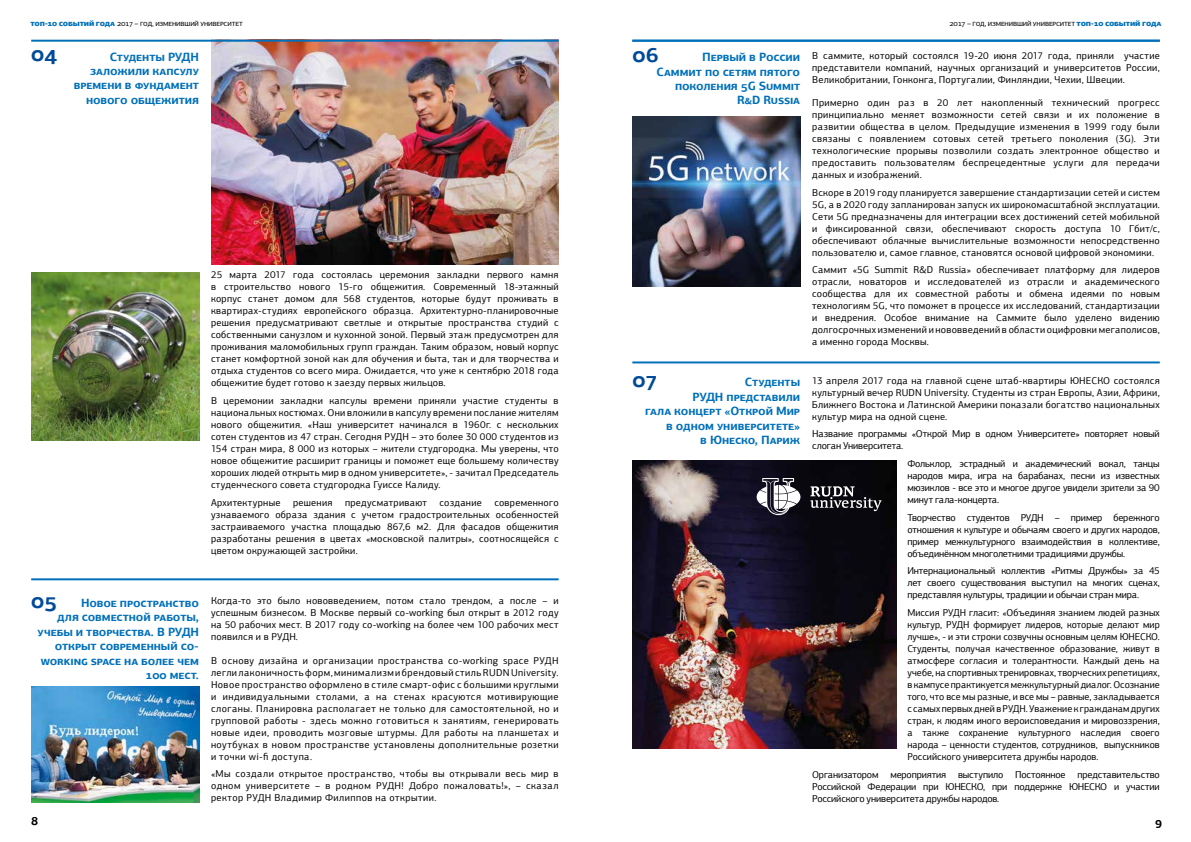
<style>
.page{position:relative;width:1191px;height:842px;background:#fff}
.page>*{position:absolute;margin:0;border:0;box-sizing:border-box;transform-origin:0 0}
.t1{font:700 22px "PF Agora Sans Pro";letter-spacing:-.005em;color:#004a9a}
.t2{font:700 12px/14.4px "PF Agora Sans Pro";letter-spacing:-.01em;color:#0070ba;text-align:right}
.t3{font:700 12px "PF Agora Sans Pro";color:#000}
.t4{font:10px/12px "PF Agora Sans Pro";letter-spacing:.02em;color:#000;text-align:justify}
.t5{font:10px/12px "PF Agora Sans Pro";letter-spacing:-.015em;color:#000}
.t6{font:8px "PF Agora Sans Pro";letter-spacing:-.05em;color:#000}
.s1{font-weight:900;color:#0070ba}
</style>
<div class="page">
<hr style="left:31px;top:578px;width:527px;height:2px;background:#0070ba">
<hr style="left:632px;top:361px;width:527px;height:2px;background:#0070ba">
<hr style="left:632px;top:40px;width:527px;height:2px;background:#0070ba">
<img style="left:31px;top:686px;width:168px;height:116px">
<img style="left:31px;top:272px;width:168px;height:169px">
<img style="left:632px;top:117px;width:168px;height:170px">
<img style="left:211px;top:42px;width:347px;height:222px">
<img style="left:632px;top:461px;width:264px;height:287px">
<hr style="left:31px;top:40px;width:527px;height:2px;background:#0070ba">
<svg style="left:810px;top:486px;width:71px;height:25px;background:#454549"></svg>
<svg style="left:756px;top:478px;width:44px;height:37px"></svg>
<p class="t6" style="left:30px;top:18px;width:214px"><span class="s1">топ-10 событий года</span> 2017 – год, изменивший университет</p>
<p class="t6" style="left:949px;top:18px;width:213px">2017 – год, изменивший университет <span class="s1">топ-10 событий года</span></p>
<p class="t2" style="left:74px;top:49px;width:127px">Студенты РУДН заложили капсулу времени в фундамент нового общежития</p>
<h1 class="t1" style="left:632px;top:40px;width:28px">06</h1>
<h1 class="t1" style="left:31px;top:40px;width:28px">04</h1>
<p class="t4" style="left:812px;top:49px;width:349px">В саммите, который состоялся 19-20 июня 2017 года, приняли участие представители компаний, научных организаций и университетов России, Великобритании, Гонконга, Португалии, Финляндии, Чехии, Швеции.</p>
<p class="t4" style="left:812px;top:96px;width:349px">Примерно один раз в 20 лет накопленный технический прогресс принципиально меняет возможности сетей связи и их положение в развитии общества в целом. Предыдущие изменения в 1999 году были связаны с появлением сотовых сетей третьего поколения (3G). Эти технологические прорывы позволили создать электронное общество и предоставить пользователям беспрецедентные услуги для передачи данных и изображений.</p>
<p class="t4" style="left:812px;top:186px;width:349px">Вскоре в 2019 году планируется завершение стандартизации сетей и систем 5G, а в 2020 году запланирован запуск их широкомасштабной эксплуатации.<br>Сети 5G предназначены для интеграции всех достижений сетей мобильной и фиксированной связи, обеспечивают скорость доступа 10 Гбит/с, обеспечивают облачные вычислительные возможности непосредственно пользователю и, самое главное, становятся основой цифровой экономики.</p>
<p class="t4" style="left:812px;top:264px;width:349px">Саммит «5G Summit R&amp;D Russia» обеспечивает платформу для лидеров отрасли, новаторов и исследователей из отрасли и академического сообщества для их совместной работы и обмена идеями по новым технологиям 5G, что поможет в процессе их исследований, стандартизации и внедрения. Особое внимание на Саммите было уделено видению долгосрочных изменений и нововведений в области оцифровки мегаполисов, а именно города Москвы.</p>
<p class="t2" style="left:656px;top:50px;width:145px">Первый в России<br>Саммит по сетям пятого поколения 5G Summit<br>R&amp;D Russia</p>
<p class="t4" style="left:211px;top:269px;width:349px">25 марта 2017 года состоялась церемония закладки первого камня в строительство нового 15-го общежития. Современный 18-этажный корпус станет домом для 568 студентов, которые будут проживать в квартирах-студиях европейского образца. Архитектурно-планировочные решения предусматривают светлые и открытые пространства студий с собственными санузлом и кухонной зоной. Первый этаж предусмотрен для проживания маломобильных групп граждан. Таким образом, новый корпус станет комфортной зоной как для обучения и быта, так и для творчества и отдыха студентов со всего мира. Ожидается, что уже к сентябрю 2018 года общежитие будет готово к заезду первых жильцов.</p>
<p class="t4" style="left:211px;top:394px;width:349px">В церемонии закладки капсулы времени приняли участие студенты в национальных костюмах. Они вложили в капсулу времени послание жителям нового общежития. «Наш университет начинался в 1960г. с нескольких сотен студентов из 47 стран. Сегодня РУДН – это более 30 000 студентов из 154 стран мира, 8 000 из которых – жители студгородка. Мы уверены, что новое общежитие расширит границы и поможет еще большему количеству хороших людей открыть мир в одном университете», - зачитал Председатель студенческого совета студгородка Гуиссе Калиду.</p>
<p class="t4" style="left:211px;top:496px;width:71px">Архитектурные</p>
<p class="t4" style="left:293px;top:496px;width:41px">решения</p>
<p class="t4" style="left:345px;top:496px;width:83px">предусматривают</p>
<p class="t4" style="left:439px;top:496px;width:44px">создание</p>
<h1 class="t1" style="left:632px;top:366px;width:27px">07</h1>
<p class="t4" style="left:812px;top:374px;width:349px">13 апреля 2017 года на главной сцене штаб-квартиры ЮНЕСКО состоялся культурный вечер RUDN University. Студенты из стран Европы, Азии, Африки, Ближнего Востока и Латинской Америки показали богатство национальных культур мира на одной сцене.</p>
<p class="t5" style="left:812px;top:428px;width:349px">Название программы «Открой Мир в одном Университете» повторяет новый слоган Университета.</p>
<p class="t4" style="left:907px;top:458px;width:254px">Фольклор, эстрадный и академический вокал, танцы народов мира, игра на барабанах, песни из известных мюзиклов - все это и многое другое увидели зрители за 90 минут гала-концерта.</p>
<p class="t4" style="left:907px;top:511px;width:254px">Творчество студентов РУДН – пример бережного отношения к культуре и обычаям своего и других народов, пример межкультурного взаимодействия в коллективе, объединённом многолетними традициями дружбы.</p>
<p class="t4" style="left:907px;top:565px;width:254px">Интернациональный коллектив «Ритмы Дружбы» за 45 лет своего существования выступил на многих сценах, представляя культуры, традиции и обычаи стран мира.</p>
<p class="t4" style="left:907px;top:607px;width:254px">Миссия РУДН гласит: «Объединяя знанием людей разных культур, РУДН формирует лидеров, которые делают мир лучше», - и эти строки созвучны основным целям ЮНЕСКО.<br>Студенты, получая качественное образование, живут в атмосфере согласия и толерантности. Каждый день на учебе, на спортивных тренировках, творческих репетициях, в кампусе практикуется межкультурный диалог. Осознание того, что все мы разные, и все мы – равные, закладывается с самых первых дней в РУДН. Уважение к гражданам других стран, к людям иного вероисповедания и мировоззрения, а также сохранение культурного наследия своего народа – ценности студентов, сотрудников, выпускников Российского университета дружбы народов.</p>
<p class="t4" style="left:812px;top:768px;width:349px">Организатором мероприятия выступило Постоянное представительство Российской Федерации при ЮНЕСКО, при поддержке ЮНЕСКО и участии Российского университета дружбы народов.</p>
<p class="t2" style="left:645px;top:375px;width:156px">Студенты<br>РУДН представили<br>гала концерт «Открой Мир в одном университете»<br>в Юнеско, Париж</p>
<p class="t4" style="left:211px;top:496px;width:349px;text-indent:283px">современного узнаваемого образа здания с учетом градостроительных особенностей застраиваемого участка площадью 867,6 м2. Для фасадов общежития разработаны решения в цветах «московской палитры», соотносящейся с цветом окружающей застройки.</p>
<h1 class="t1" style="left:31px;top:586px;width:28px">05</h1>
<p class="t4" style="left:211px;top:595px;width:349px">Когда-то это было нововведением, потом стало трендом, а после – и успешным бизнесом. В Москве первый co-working был открыт в 2012 году на 50 рабочих мест. В 2017 году co-working на более чем 100 рабочих мест появился и в РУДН.</p>
<p class="t4" style="left:211px;top:654px;width:349px">В основу дизайна и организации пространства co-working space РУДН легли лаконичность форм, минимализм и брендовый стиль RUDN University.<br>Новое пространство оформлено в стиле смарт-офис с большими круглыми и индивидуальными столами, а на стенах красуются мотивирующие слоганы. Планировка располагает не только для самостоятельной, но и групповой работы - здесь можно готовиться к занятиям, генерировать новые идеи, проводить мозговые штурмы. Для работы на планшетах и ноутбуках в новом пространстве установлены дополнительные розетки и точки wi-fi доступа.</p>
<p class="t4" style="left:211px;top:768px;width:349px">«Мы создали открытое пространство, чтобы вы открывали весь мир в одном университете – в родном РУДН! Добро пожаловать!», – сказал ректор РУДН Владимир Филиппов на открытии.</p>
<p class="t2" style="left:38px;top:595px;width:163px">Новое пространство<br>для совместной работы, учебы и творчества. В РУДН открыт современный co&shy;working space на более чем<br>100 мест.</p>
<p class="t3" style="left:31px;top:813px;width:9px">8</p>
<p class="t3" style="left:1155px;top:816px;width:9px">9</p>
</div>
